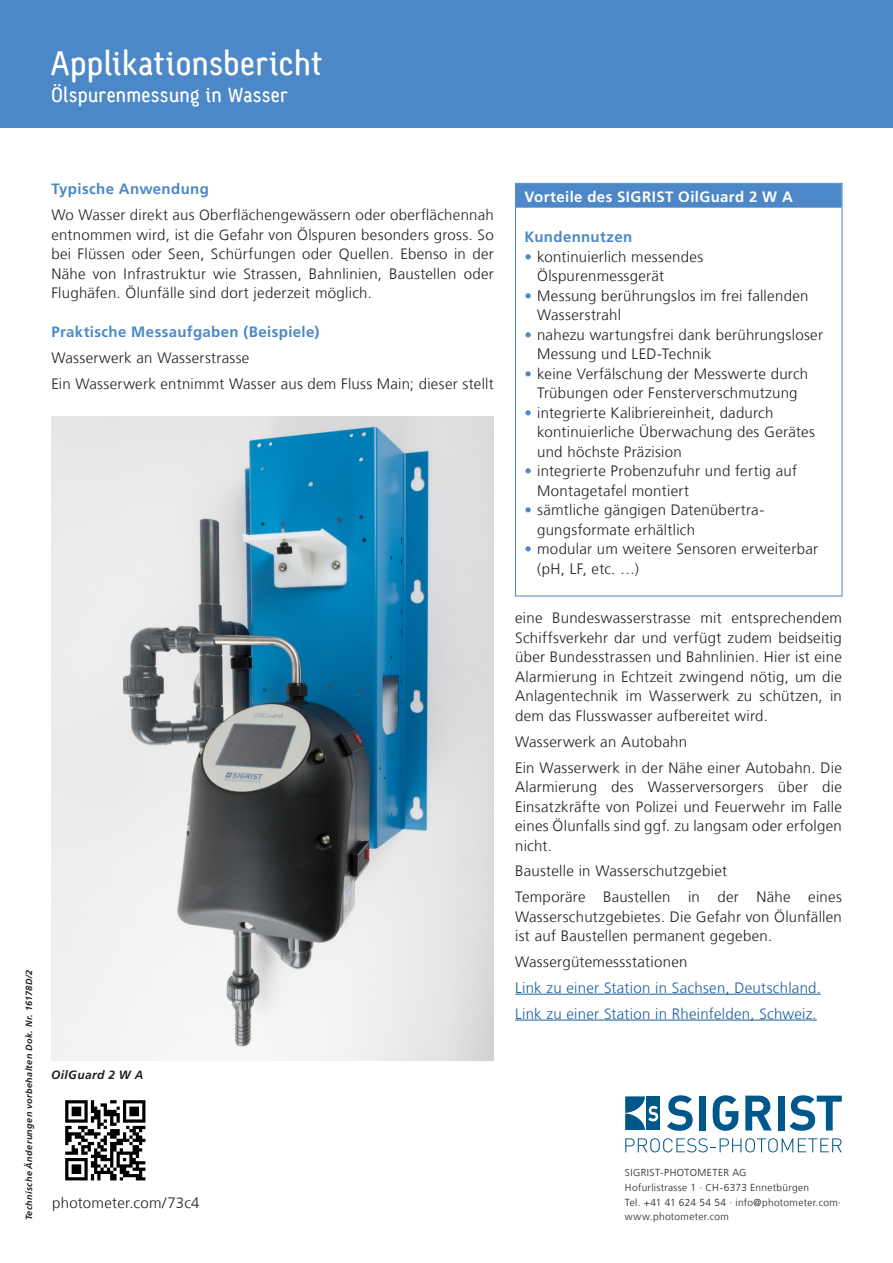
<style>
.page{position:relative;width:893px;height:1263px;background:#fff}
.page>*{position:absolute;margin:0;border:0;box-sizing:border-box;transform-origin:0 0}
._02_Untertitel{font:34.5px "Sgiv 1 Medium CAP Snum";letter-spacing:.015em;color:#fff}
._02_Untertitel-2{font:21px "Sgiv 1 Medium CAP Snum";letter-spacing:.015em;color:#fff}
._04_a_Grundtext{font:300 15px/19.5px "Frutiger LT Com";letter-spacing:.02em;color:#231f20}
._04_a_Grundtext-2{font:300 15px "Frutiger LT Com";letter-spacing:.02em;color:#175d9e}
._03_Absatztitel{font:700 15px "Frutiger LT Com";letter-spacing:.025em;color:#4c88c7}
._05_a_Titel_Technisc{font:700 15px "Frutiger LT Com";letter-spacing:.03em;color:#fff}
._04_b_Grundtext_Aufz{font:300 15px "Frutiger LT Com";letter-spacing:.015em;color:#231f20}
._05_Bildlegende{font:italic 700 12px "Frutiger LT Com";letter-spacing:.035em;color:#231f20}
._05_b_Grundtext_Tech{font:300 10.2px "Frutiger LT Com";letter-spacing:.035em;color:#231f20}
._05_Bildlegende-2{font:italic 700 9px "Frutiger LT Com";letter-spacing:.04em;color:#231f20}
.s1{color:#4c88c7}
</style>
<div class="page">
<div style="left:0;top:0;width:893px;height:128px;background:#4c88c7"></div>
<div style="left:516px;top:184px;width:326px;height:24px;background:#4c88c7"></div>
<div style="left:515px;top:183px;width:327px;height:413px;border:1px solid #4c88c7"></div>
<svg style="left:667px;top:1095px;width:26px;height:36px"></svg>
<div style="left:699px;top:1095px;width:7px;height:35px;background:#005789"></div>
<svg style="left:713px;top:1095px;width:25px;height:36px"></svg>
<svg style="left:745px;top:1095px;width:27px;height:35px"></svg>
<div style="left:778px;top:1095px;width:6px;height:35px;background:#005789"></div>
<svg style="left:789px;top:1095px;width:53px;height:36px"></svg>
<svg style="left:625px;top:1138px;width:217px;height:14px"></svg>
<div style="left:646px;top:1097px;width:14px;height:33px;background:#005789"></div>
<svg style="left:625px;top:1097px;width:33px;height:33px"></svg>
<img style="left:51px;top:417px;width:443px;height:644px">
<img style="left:65px;top:1100px;width:81px;height:81px">
<hr style="left:515px;top:994px;width:306px;height:1px;background:#175d9e">
<hr style="left:515px;top:1020px;width:302px;height:1px;background:#175d9e">
<p class="_02_Untertitel" style="left:51px;top:45px;width:272px">Applikationsbericht</p>
<p class="_02_Untertitel-2" style="left:51px;top:84px;width:238px">Ölspurenmessung in Wasser</p>
<p class="_03_Absatztitel" style="left:51px;top:180px;width:159px">Typische Anwendung</p>
<p class="_04_a_Grundtext" style="left:51px;top:205px;width:444px;text-align:justify">Wo Wasser direkt aus Oberflächengewässern oder oberflächennah entnommen wird, ist die Gefahr von Ölspuren besonders gross. So bei Flüssen oder Seen, Schürfungen oder Quellen. Ebenso in der Nähe von Infrastruktur wie Strassen, Bahnlinien, Baustellen oder Flughäfen. Ölunfälle sind dort jederzeit möglich.</p>
<p class="_03_Absatztitel" style="left:51px;top:323px;width:270px">Praktische Messaufgaben (Beispiele)</p>
<p class="_04_a_Grundtext" style="left:51px;top:348px;width:200px">Wasserwerk an Wasserstrasse</p>
<p class="_04_a_Grundtext" style="left:51px;top:374px;width:444px">Ein Wasserwerk entnimmt Wasser aus dem Fluss Main; dieser stellt</p>
<p class="_05_Bildlegende-2" style="left:24px;top:1220px;width:252px;rotate:-90deg">Technische Änderungen vorbehalten Dok. Nr. 16178D/2</p>
<p class="_05_Bildlegende" style="left:51px;top:1068px;width:94px">OilGuard 2 W A</p>
<p class="_04_b_Grundtext_Aufz" style="left:52px;top:1194px;width:149px">photometer.com/73c4</p>
<p class="_05_a_Titel_Technisc" style="left:524px;top:188px;width:270px">Vorteile des SIGRIST OilGuard 2 W A</p>
<p class="_03_Absatztitel" style="left:524px;top:228px;width:109px">Kundennutzen</p>
<p class="_04_a_Grundtext" style="left:537px;top:247px;width:168px;text-indent:-13px"><span class="s1">•</span> kontinuierlich messendes<br>Ölspurenmessgerät</p>
<p class="_04_a_Grundtext" style="left:537px;top:286px;width:273px;text-indent:-13px"><span class="s1">•</span> Messung berührungslos im frei fallenden<br>Wasserstrahl</p>
<p class="_04_a_Grundtext" style="left:537px;top:325px;width:287px;text-indent:-13px"><span class="s1">•</span> nahezu wartungsfrei dank berührungsloser<br>Messung und LED-Technik</p>
<p class="_04_a_Grundtext" style="left:524px;top:364px;width:285px;text-align:center"><span class="s1">•</span> keine Verfälschung der Messwerte durch<br>Trübungen oder Fensterverschmutzung</p>
<p class="_04_a_Grundtext" style="left:537px;top:403px;width:279px;text-indent:-13px"><span class="s1">•</span> integrierte Kalibriereinheit, dadurch kontinuierliche Überwachung des Gerätes und höchste Präzision</p>
<p class="_04_a_Grundtext" style="left:537px;top:461px;width:261px;text-indent:-13px"><span class="s1">•</span> integrierte Probenzufuhr und fertig auf<br>Montagetafel montiert</p>
<p class="_04_a_Grundtext" style="left:537px;top:500px;width:229px;text-indent:-13px"><span class="s1">•</span> sämtliche gängigen Datenübertra&shy;gungsformate erhältlich</p>
<p class="_04_a_Grundtext" style="left:537px;top:539px;width:282px;text-indent:-13px"><span class="s1">•</span> modular um weitere Sensoren erweiterbar (pH, LF, etc. …)</p>
<p class="_04_a_Grundtext" style="left:515px;top:608px;width:328px;text-align:justify">eine Bundeswasserstrasse mit entsprechendem Schiffsverkehr dar und verfügt zudem beidseitig über Bundesstrassen und Bahnlinien. Hier ist eine Alarmierung in Echtzeit zwingend nötig, um die Anlagentechnik im Wasserwerk zu schützen, in dem das Flusswasser aufbereitet wird.</p>
<p class="_04_a_Grundtext" style="left:515px;top:732px;width:173px">Wasserwerk an Autobahn</p>
<p class="_04_a_Grundtext" style="left:515px;top:758px;width:328px;text-align:justify">Ein Wasserwerk in der Nähe einer Autobahn. Die Alarmierung des Wasserversorgers über die Einsatzkräfte von Polizei und Feuerwehr im Falle eines Ölunfalls sind ggf. zu langsam oder erfolgen nicht.</p>
<p class="_04_a_Grundtext" style="left:515px;top:861px;width:213px">Baustelle in Wasserschutzgebiet</p>
<p class="_04_a_Grundtext" style="left:515px;top:887px;width:328px;text-align:justify">Temporäre Baustellen in der Nähe eines Wasserschutzgebietes. Die Gefahr von Ölunfällen ist auf Baustellen permanent gegeben.</p>
<p class="_04_a_Grundtext" style="left:515px;top:952px;width:174px">Wassergütemessstationen</p>
<p class="_04_a_Grundtext-2" style="left:515px;top:979px;width:307px">Link zu einer Station in Sachsen, Deutschland.</p>
<p class="_04_a_Grundtext-2" style="left:515px;top:1005px;width:303px">Link zu einer Station in Rheinfelden, Schweiz.</p>
<p class="_05_b_Grundtext_Tech" style="left:625px;top:1166px;width:123px">SIGRIST-PHOTOMETER AG</p>
<p class="_05_b_Grundtext_Tech" style="left:625px;top:1181px;width:186px">Hofurlistrasse 1 · CH-6373 Ennetbürgen</p>
<p class="_05_b_Grundtext_Tech" style="left:625px;top:1196px;width:217px">Tel. +41 41 624 54 54 · info@photometer.com·</p>
<p class="_05_b_Grundtext_Tech" style="left:625px;top:1211px;width:106px">www.photometer.com</p>
</div>
